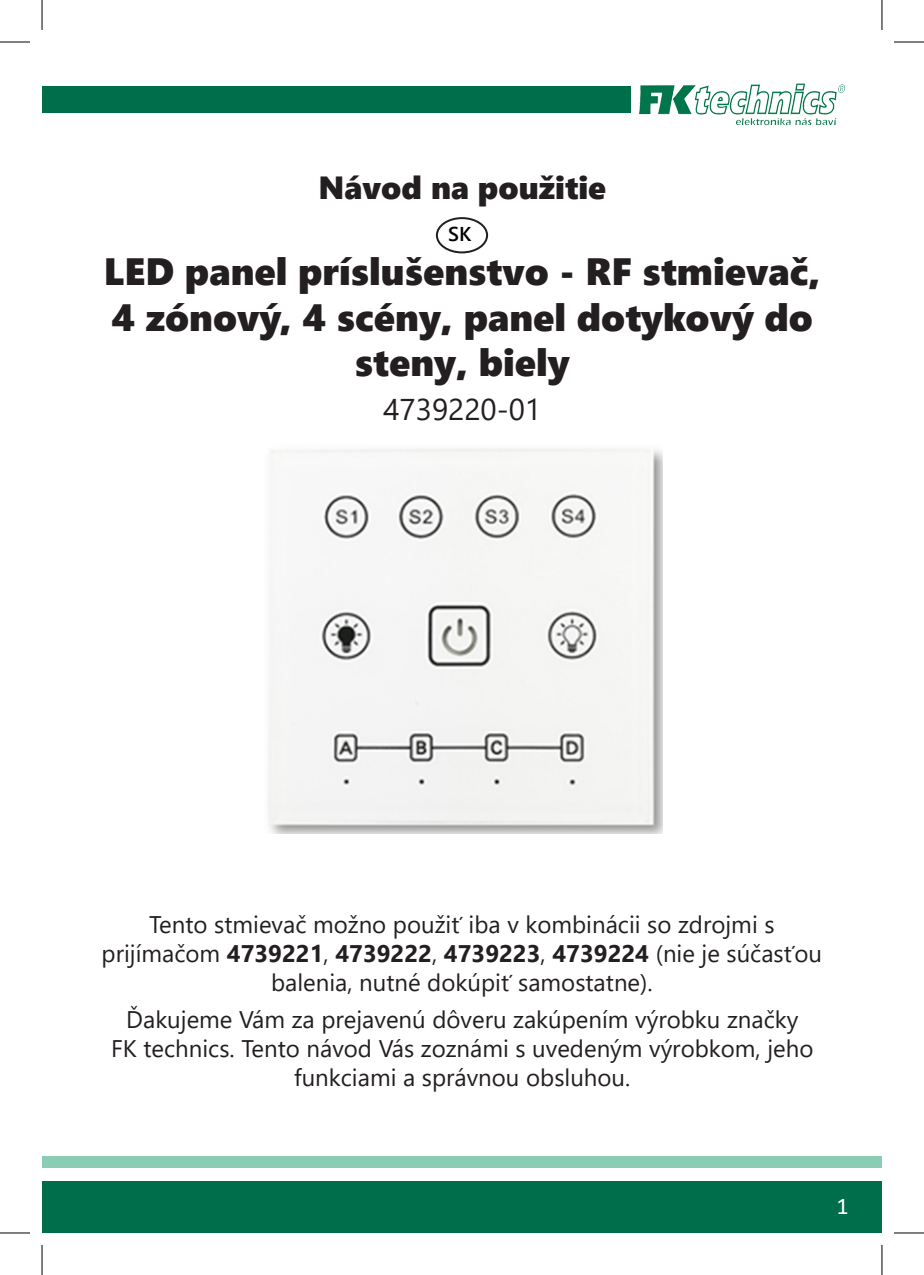
<style>
.page{position:relative;width:924px;height:1275px;background:#fff}
.page>*{position:absolute;margin:0;border:0;box-sizing:border-box;transform-origin:0 0}
.t1{font:38px/45.6px "Segoe UI Black";color:#231f20;text-align:center}
.t2{font:32px "Segoe UI Black";color:#231f20}
.t3{font:30px "Segoe UI";color:#231f20}
.t4{font:24px/28.8px "Segoe UI";color:#231f20;text-align:center}
.t5{font:24px "Calibri";color:#fff}
.popisky{font:600 20px "Segoe UI";color:#000}
.s1{font-weight:700}
</style>
<div class="page">
<div style="left:42px;top:1182px;width:839px;height:51px;background:#006e4a"></div>
<img style="left:630px;top:83px;width:215px;height:42px">
<div style="left:42px;top:86px;width:587px;height:26px;background:#006e4a"></div>
<div style="left:42px;top:1156px;width:839px;height:11px;background:#89ceb4"></div>
<div style="left:435px;top:217px;width:53px;height:36px;border:2px solid #231f20;border-radius:50%"></div>
<img style="left:268px;top:448px;width:393px;height:385px">
<hr style="left:0;top:42px;width:30px;height:1px;background:#000">
<hr style="left:893px;top:42px;width:30px;height:1px;background:#000">
<hr style="left:0;top:1232px;width:30px;height:1px;background:#000">
<hr style="left:893px;top:1232px;width:30px;height:1px;background:#000">
<hr style="left:42px;top:0;width:1px;height:30px;background:#000">
<hr style="left:42px;top:1245px;width:1px;height:30px;background:#000">
<hr style="left:881px;top:0;width:1px;height:30px;background:#000">
<hr style="left:881px;top:1245px;width:1px;height:30px;background:#000">
<p class="t2" style="left:318px;top:164px;width:289px">Návod na použitie</p>
<p class="popisky" style="left:448px;top:215px;width:25px">SK</p>
<p class="t1" style="left:104px;top:246px;width:718px">LED panel príslušenstvo - RF stmievač,<br>4 zónový, 4 scény, panel dotykový do steny, biely</p>
<p class="t3" style="left:383px;top:381px;width:159px">4739220-01</p>
<p class="t4" style="left:101px;top:908px;width:721px">Tento stmievač možno použiť iba v kombinácii so zdrojmi s prijímačom <span class="s1">4739221</span>, <span class="s1">4739222</span>, <span class="s1">4739223</span>, <span class="s1">4739224</span> (nie je súčasťou balenia, nutné dokúpiť samostatne).</p>
<p class="t4" style="left:111px;top:1003px;width:703px">Ďakujeme Vám za prejavenú dôveru zakúpením výrobku značky<br>FK technics. Tento návod Vás zoznámi s uvedeným výrobkom, jeho funkciami a správnou obsluhou.</p>
<p class="t5" style="left:836px;top:1189px;width:14px">1</p>
</div>
